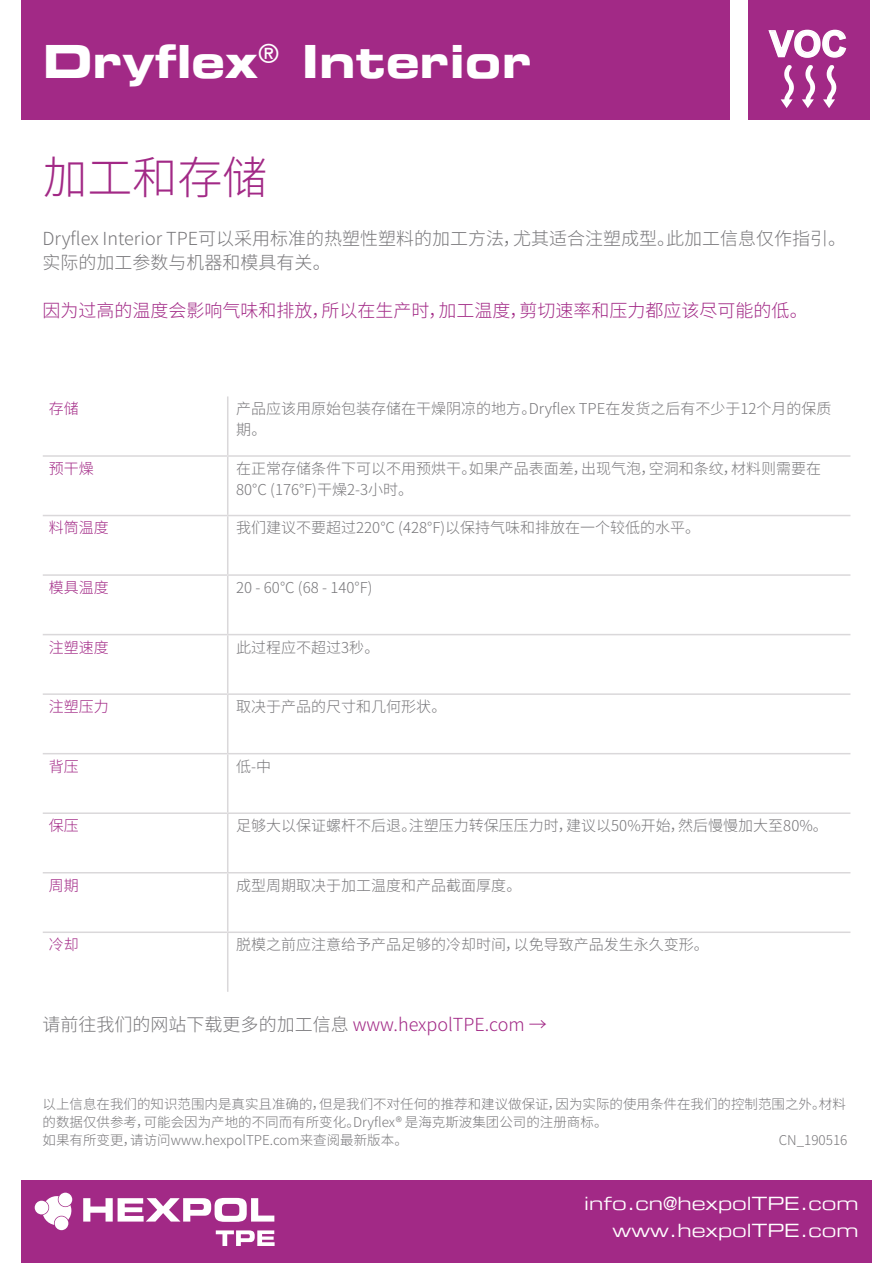
<style>
.page{position:relative;width:893px;height:1263px;background:#fff}
.page>*{position:absolute;margin:0;border:0;box-sizing:border-box;transform-origin:0 0}
.t1{font:45px "Eurostile Bold Extended Two";color:#fff}
.t2{font:300 45px "Source Han Sans CN";color:#a22986}
.t3{font:700 35.85px "Arial";color:#fff}
.t4{font:300 18px "Source Han Sans CN";color:#a22986}
.t5{font:300 18px/24px "Source Han Sans CN";color:#78777a}
.t6{font:18px/27px "Eurostile Extended Two";color:#fff;text-align:right}
.t7{font:300 15px/21px "Source Han Sans CN";color:#78777a}
.t8{font:300 15px "Source Han Sans CN";color:#a22986}
.t9{font:300 13.5px/18px "Source Han Sans CN";color:#78777a}
.s1{color:#78777a}
</style>
<div class="page">
<div style="left:21px;top:0;width:709px;height:120px;background:#a22986"></div>
<div style="left:748px;top:0;width:122px;height:120px;background:#a22986"></div>
<svg style="left:823px;top:65px;width:13px;height:43px"></svg>
<svg style="left:802px;top:65px;width:13px;height:43px"></svg>
<svg style="left:781px;top:65px;width:13px;height:43px"></svg>
<svg style="left:768px;top:29px;width:79px;height:29px"></svg>
<div style="left:21px;top:1180px;width:851px;height:83px;background:#a22986"></div>
<svg style="left:83px;top:1198px;width:191px;height:24px"></svg>
<svg style="left:216px;top:1230px;width:59px;height:16px"></svg>
<svg style="left:43px;top:1196px;width:29px;height:29px"></svg>
<svg style="left:54px;top:1216px;width:15px;height:15px"></svg>
<svg style="left:34px;top:1200px;width:15px;height:15px"></svg>
<svg style="left:58px;top:1192px;width:15px;height:15px"></svg>
<div style="left:58px;top:1193px;width:14px;height:13px;background:#fff;border-radius:50%"></div>
<div style="left:55px;top:1216px;width:13px;height:14px;background:#fff;border-radius:50%"></div>
<div style="left:35px;top:1201px;width:13px;height:13px;background:#fff;border-radius:50%"></div>
<hr style="left:227px;top:396px;width:1px;height:59px;background:#dad8da">
<hr style="left:43px;top:455px;width:185px;height:2px;background:#dad8da">
<hr style="left:228px;top:455px;width:622px;height:2px;background:#dad8da">
<hr style="left:227px;top:457px;width:1px;height:58px;background:#dad8da">
<hr style="left:43px;top:515px;width:185px;height:1px;background:#dad8da">
<hr style="left:228px;top:515px;width:622px;height:1px;background:#dad8da">
<hr style="left:227px;top:516px;width:1px;height:58px;background:#dad8da">
<hr style="left:43px;top:574px;width:185px;height:2px;background:#dad8da">
<hr style="left:228px;top:574px;width:622px;height:2px;background:#dad8da">
<hr style="left:227px;top:576px;width:1px;height:58px;background:#dad8da">
<hr style="left:43px;top:634px;width:185px;height:1px;background:#dad8da">
<hr style="left:228px;top:634px;width:622px;height:1px;background:#dad8da">
<hr style="left:227px;top:635px;width:1px;height:58px;background:#dad8da">
<hr style="left:43px;top:693px;width:185px;height:2px;background:#dad8da">
<hr style="left:228px;top:693px;width:622px;height:2px;background:#dad8da">
<hr style="left:227px;top:695px;width:1px;height:58px;background:#dad8da">
<hr style="left:43px;top:753px;width:185px;height:1px;background:#dad8da">
<hr style="left:228px;top:753px;width:622px;height:1px;background:#dad8da">
<hr style="left:227px;top:754px;width:1px;height:58px;background:#dad8da">
<hr style="left:43px;top:812px;width:185px;height:2px;background:#dad8da">
<hr style="left:228px;top:812px;width:622px;height:2px;background:#dad8da">
<hr style="left:227px;top:814px;width:1px;height:58px;background:#dad8da">
<hr style="left:43px;top:872px;width:185px;height:1px;background:#dad8da">
<hr style="left:228px;top:872px;width:622px;height:1px;background:#dad8da">
<hr style="left:227px;top:873px;width:1px;height:58px;background:#dad8da">
<hr style="left:43px;top:931px;width:185px;height:2px;background:#dad8da">
<hr style="left:228px;top:931px;width:622px;height:2px;background:#dad8da">
<hr style="left:227px;top:933px;width:1px;height:59px;background:#dad8da">
<h1 class="t1" style="left:43px;top:30px;width:491px">Dryflex<sup>®</sup> Interior</h1>
<h2 class="t3" style="left:769px;top:20px;width:79px">VOC</h2>
<h1 class="t2" style="left:43px;top:152px;width:227px">加工和存储</h1>
<p class="t5" style="left:43px;top:226px;width:805px">Dryflex Interior TPE可以采用标准的热塑性塑料的加工方法，尤其适合注塑成型。此加工信息仅作指引。实际的加工参数与机器和模具有关。</p>
<p class="t4" style="left:43px;top:300px;width:767px">因为过高的温度会影响气味和排放，所以在生产时，加工温度，剪切速率和压力都应该尽可能的低。</p>
<p class="t8" style="left:49px;top:400px;width:31px">存储</p>
<p class="t7" style="left:236px;top:399px;width:597px">产品应该用原始包装存储在干燥阴凉的地方。Dryflex TPE在发货之后有不少于12个月的保质期。</p>
<p class="t8" style="left:49px;top:460px;width:46px">预干燥</p>
<p class="t7" style="left:236px;top:458px;width:586px">在正常存储条件下可以不用预烘干。如果产品表面差，出现气泡，空洞和条纹，材料则需要在<br>80°C (176°F)干燥2-3小时。</p>
<p class="t8" style="left:49px;top:519px;width:61px">料筒温度</p>
<p class="t7" style="left:236px;top:518px;width:465px">我们建议不要超过220°C (428°F)以保持气味和排放在一个较低的水平。</p>
<p class="t8" style="left:49px;top:579px;width:61px">模具温度</p>
<p class="t7" style="left:236px;top:577px;width:138px">20 - 60°C (68 - 140°F)</p>
<p class="t8" style="left:49px;top:639px;width:61px">注塑速度</p>
<p class="t7" style="left:236px;top:637px;width:145px">此过程应不超过3秒。</p>
<p class="t8" style="left:49px;top:698px;width:61px">注塑压力</p>
<p class="t7" style="left:236px;top:696px;width:212px">取决于产品的尺寸和几何形状。</p>
<p class="t8" style="left:49px;top:758px;width:31px">背压</p>
<p class="t7" style="left:236px;top:756px;width:36px">低-中</p>
<p class="t8" style="left:49px;top:817px;width:31px">保压</p>
<p class="t7" style="left:236px;top:815px;width:593px">足够大以保证螺杆不后退。注塑压力转保压压力时，建议以50%开始，然后慢慢加大至80%。</p>
<p class="t8" style="left:49px;top:877px;width:31px">周期</p>
<p class="t7" style="left:236px;top:875px;width:287px">成型周期取决于加工温度和产品截面厚度。</p>
<p class="t8" style="left:49px;top:936px;width:31px">冷却</p>
<p class="t7" style="left:236px;top:934px;width:474px">脱模之前应注意给予产品足够的冷却时间，以免导致产品发生永久变形。</p>
<p class="t4" style="left:43px;top:1014px;width:505px"><span class="s1">请前往我们的网站下载更多的加工信息</span> www.hexpolTPE.com →</p>
<p class="t9" style="left:43px;top:1095px;width:805px">以上信息在我们的知识范围内是真实且准确的，但是我们不对任何的推荐和建议做保证，因为实际的使用条件在我们的控制范围之外。材料的数据仅供参考，可能会因为产地的不同而有所变化。Dryflex® 是海克斯波集团公司的注册商标。<br>如果有所变更，请访问www.hexpolTPE.com来查阅最新版本。</p>
<p class="t9" style="left:779px;top:1131px;width:70px">CN_190516</p>
<p class="t6" style="left:584px;top:1190px;width:276px">info.cn@hexpolTPE.com www.hexpolTPE.com</p>
</div>
